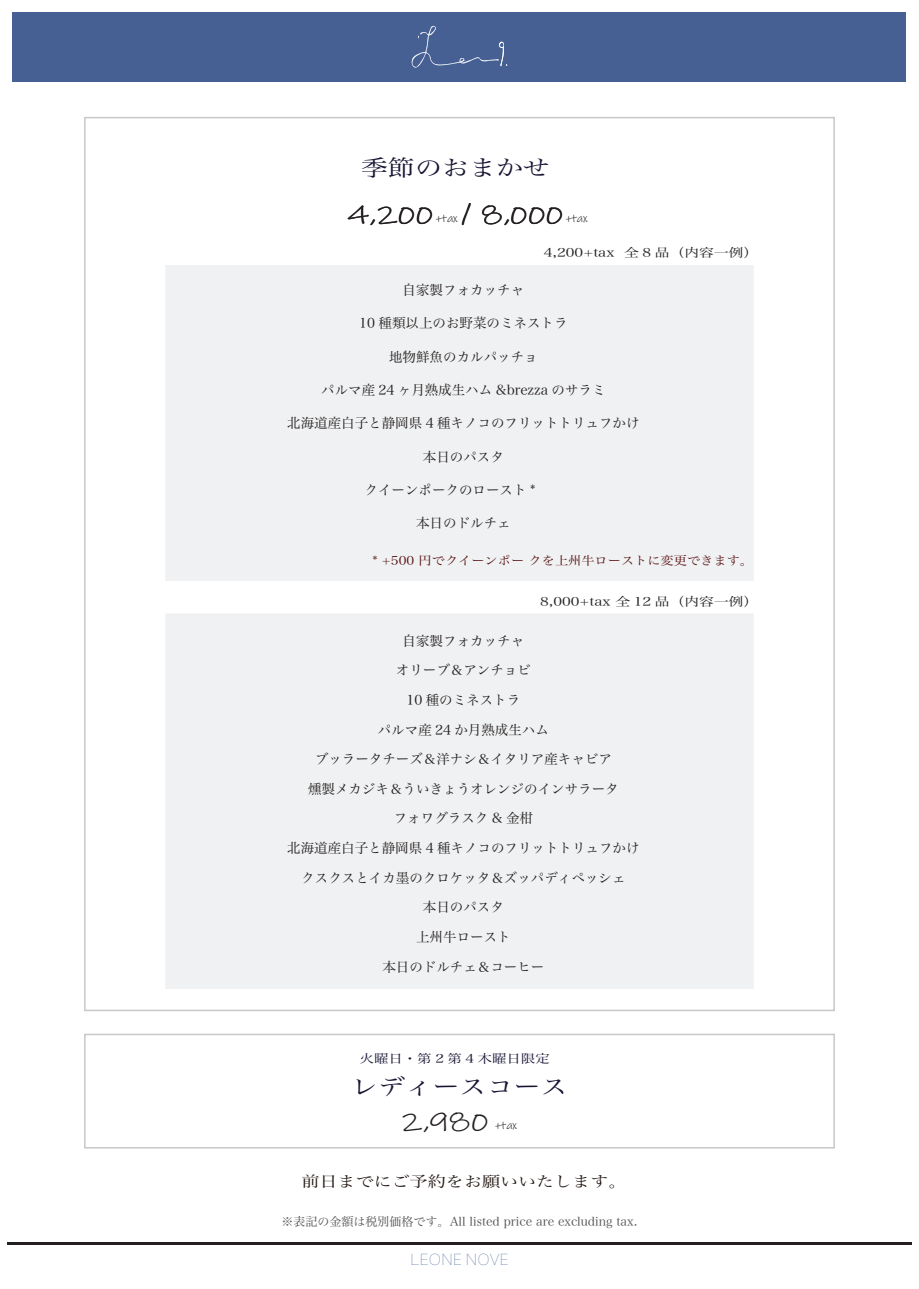
<style>
.page{position:relative;width:919px;height:1289px;background:#fff}
.page>*{position:absolute;margin:0;border:0;box-sizing:border-box;transform-origin:0 0}
.t1{font:25.05px "Ink Free";color:#231f20;scale:1.26 1}
.t2{font:22.5px "Hira Min Pro W3";color:#171534;scale:1.2 1}
.t3{font:15px "Hira Min Pro W3";color:#221713;scale:1.2 1}
.t4{font:15px "Hiragino Sans W0";color:#466094}
.t5{font:13.5px/29.5px "Hira Min Pro W3";color:#231f20;text-align:center}
.t6{font:12px "Hira Min Pro W3";color:#555253}
.t7{font:12px "Hira Min Pro W3";color:#231f20;scale:1.23 1}
.t8{font:12px "Hira Min Pro W3";color:#581314;scale:1.1 1}
.t9{font:12px "Hira Min Pro W3";color:#171534;scale:1.2 1}
.t10{font:11.7px "Ink Free";color:#231f20}
.s1{font-size:11.7px}
.s2{font-family:"Koz Go Pr 6 N"}
</style>
<div class="page">
<div style="left:163px;top:263px;width:593px;height:320px;background:#f0f1f2;border:2px solid #fff"></div>
<div style="left:163px;top:611px;width:593px;height:380px;background:#f0f1f2;border:2px solid #fff"></div>
<div style="left:84px;top:1033px;width:750px;height:115px;border:2px solid #c7c8ca"></div>
<div style="left:13px;top:13px;width:893px;height:69px;background:#466094"></div>
<svg style="left:411px;top:26px;width:96px;height:42px"></svg>
<hr style="left:7px;top:1242px;width:904px;height:2px;background:#231f20">
<h2 class="t2" style="left:361px;top:148px;width:159px">季節のおまかせ</h2>
<h1 class="t1" style="left:347px;top:199px;width:173px">4,200 / 8,000</h1>
<p class="t10" style="left:436px;top:211px;width:24px">+tax</p>
<p class="t10" style="left:565px;top:211px;width:24px">+tax</p>
<p class="t7" style="left:544px;top:243px;width:176px">4,200+tax 全 8 品（内容一例）</p>
<p class="t5" style="left:402px;top:274px;width:123px">自家製フォカッチャ</p>
<p class="t5" style="left:359px;top:307px;width:210px">10 種類以上のお野菜のミネストラ</p>
<p class="t5" style="left:389px;top:340px;width:150px">地物鮮魚のカルパッチョ</p>
<p class="t5" style="left:321px;top:374px;width:286px">パルマ産 24 ヶ月熟成生ハム &amp;brezza のサラミ</p>
<p class="t5" style="left:287px;top:407px;width:354px">北海道産白子と静岡県 4 種キノコのフリットトリュフかけ</p>
<p class="t5" style="left:423px;top:440px;width:82px">本日のパスタ</p>
<p class="t5" style="left:364px;top:474px;width:199px">クイーンポークのロースト *　　</p>
<p class="t5" style="left:416px;top:507px;width:96px">本日のドルチェ</p>
<p class="t8" style="left:372px;top:550px;width:347px">* +500 円でクイーンポー クを上州牛ローストに変更できます。</p>
<p class="t7" style="left:540px;top:591px;width:179px">8,000+tax 全 12 品（内容一例）</p>
<p class="t5" style="left:287px;top:624px;width:354px">自家製フォカッチャ<br>オリーブ＆アンチョビ<br>10 種のミネストラ<br>パルマ産 24 か月熟成生ハム<br>ブッラータチーズ＆洋ナシ＆イタリア産キャビア<br>燻製メカジキ＆ういきょうオレンジのインサラータ<br>フォワグラスク &amp; 金柑<br>北海道産白子と静岡県 4 種キノコのフリットトリュフかけクスクスとイカ墨のクロケッタ＆ズッパディペッシェ<br>本日のパスタ<br>上州牛ロースト<br>本日のドルチェ＆コーヒー</p>
<p class="t9" style="left:359px;top:1048px;width:160px">火曜日・第 2 第 4 木曜日限定</p>
<h2 class="t2" style="left:351px;top:1066px;width:182px">レディースコース</h2>
<h1 class="t1" style="left:400px;top:1106px;width:94px">2,980 <span class="s1">+tax</span></h1>
<p class="t3" style="left:301px;top:1168px;width:272px">前日までにご予約をお願いいたします。</p>
<p class="t6" style="left:281px;top:1210px;width:357px"><span class="s2">※</span>表記の金額は税別価格です。All listed price are excluding tax.</p>
<p class="t4" style="left:410px;top:1248px;width:100px">LEONE NOVE</p>
</div>
